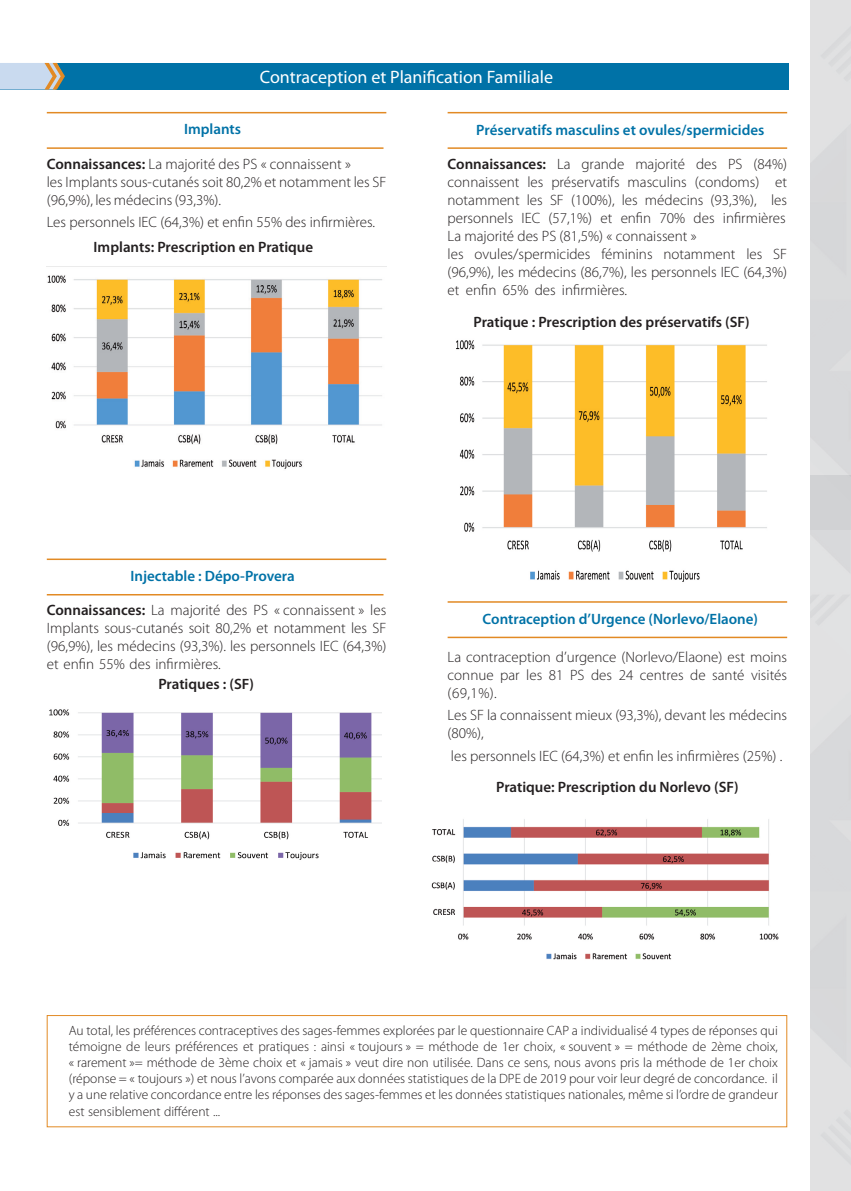
<style>
.page{position:relative;width:851px;height:1191px;background:#fff}
.page>*{position:absolute;margin:0;border:0;box-sizing:border-box;transform-origin:0 0}
.t1{font:18px "Myriad Pro";color:#fff}
.t2{font:300 15px/18px "Myriad Pro";color:#231f20}
.t3{font:600 15px "Myriad Pro";color:#231f20}
.t4{font:600 15px "Myriad Pro";color:#0072a7}
.t5{font:300 13.5px/16.2px "Myriad Pro";color:#231f20;text-align:justify}
.s1{font-weight:600}
</style>
<div class="page">
<div style="left:0;top:63px;width:788px;height:27px;background:#0072a7"></div>
<svg style="left:0;top:63px;width:65px;height:27px;background:#bcc7cf"></svg>
<hr style="left:47px;top:147px;width:336px;height:2px;background:#e28a24">
<hr style="left:47px;top:112px;width:339px;height:1px;background:#e28a24">
<hr style="left:447px;top:147px;width:340px;height:2px;background:#e28a24">
<hr style="left:447px;top:112px;width:340px;height:1px;background:#e28a24">
<hr style="left:447px;top:636px;width:340px;height:2px;background:#e28a24">
<hr style="left:447px;top:601px;width:340px;height:1px;background:#e28a24">
<hr style="left:47px;top:594px;width:336px;height:1px;background:#e28a24">
<hr style="left:47px;top:558px;width:339px;height:2px;background:#e28a24">
<img style="left:47px;top:266px;width:339px;height:203px">
<img style="left:456px;top:340px;width:311px;height:242px">
<img style="left:49px;top:709px;width:332px;height:151px">
<img style="left:431px;top:819px;width:348px;height:141px">
<div style="left:47px;top:1015px;width:740px;height:112px;border:1px solid #e28a24"></div>
<p class="t4" style="left:184px;top:120px;width:59px">Implants</p>
<p class="t1" style="left:260px;top:66px;width:295px">Contraception et Planification Familiale</p>
<p class="t4" style="left:476px;top:120px;width:289px">Préservatifs masculins et ovules/spermicides</p>
<p class="t2" style="left:47px;top:155px;width:341px"><span class="s1">Connaissances:</span> La majorité des PS « connaissent «<br>les Implants sous-cutanés soit 80,2% et notamment les SF (96,9% ,) les médecins )93,3% .(</p>
<p class="t2" style="left:47px;top:213px;width:330px">Les personnels IEC (64,3%) et enfin 55% des infirmières.</p>
<p class="t3" style="left:94px;top:238px;width:221px">Implants: Prescription en Pratique</p>
<p class="t3" style="left:447px;top:154px;width:100px">Connaissances:</p>
<p class="t2" style="left:557px;top:155px;width:15px">La</p>
<p class="t2" style="left:581px;top:155px;width:44px">grande</p>
<p class="t2" style="left:635px;top:155px;width:51px">majorité</p>
<p class="t2" style="left:696px;top:155px;width:23px">des</p>
<p class="t2" style="left:728px;top:155px;width:16px">PS</p>
<p class="t2" style="left:753px;top:155px;width:35px">)84%(</p>
<p class="t2" style="left:447px;top:173px;width:73px">connaissent</p>
<p class="t2" style="left:527px;top:173px;width:18px">les</p>
<p class="t2" style="left:551px;top:173px;width:70px">préservatifs</p>
<p class="t2" style="left:627px;top:173px;width:61px">masculins</p>
<p class="t2" style="left:694px;top:173px;width:66px">(condoms)</p>
<p class="t2" style="left:775px;top:173px;width:13px">et</p>
<p class="t2" style="left:447px;top:191px;width:73px">notamment</p>
<p class="t2" style="left:526px;top:191px;width:18px">les</p>
<p class="t2" style="left:550px;top:191px;width:15px">SF</p>
<p class="t2" style="left:571px;top:191px;width:45px">(100% ,)</p>
<p class="t2" style="left:621px;top:191px;width:18px">les</p>
<p class="t2" style="left:645px;top:191px;width:60px">médecins</p>
<p class="t2" style="left:710px;top:191px;width:48px">(93,3% ,)</p>
<p class="t2" style="left:771px;top:191px;width:18px">les</p>
<p class="t2" style="left:620px;top:209px;width:32px">enfin</p>
<p class="t2" style="left:447px;top:209px;width:250px">personnels<br>La majorité des PS (81,5%) « connaissent «</p>
<p class="t2" style="left:693px;top:209px;width:23px">des</p>
<p class="t2" style="left:548px;top:209px;width:45px">(57,1%)</p>
<p class="t2" style="left:521px;top:209px;width:20px">IEC</p>
<p class="t2" style="left:659px;top:209px;width:27px">70%</p>
<p class="t2" style="left:600px;top:209px;width:13px">et</p>
<p class="t2" style="left:722px;top:209px;width:64px">infirmières</p>
<p class="t2" style="left:601px;top:245px;width:53px">féminins</p>
<p class="t2" style="left:447px;top:245px;width:341px">les<br>(96,9% ,) les médecins (86,7% ,) les personnels IEC )64,3%( et enfin 65% des infirmières.</p>
<p class="t2" style="left:474px;top:245px;width:117px">ovules/spermicides</p>
<p class="t2" style="left:746px;top:245px;width:18px">les</p>
<p class="t2" style="left:773px;top:245px;width:15px">SF</p>
<p class="t2" style="left:663px;top:245px;width:73px">notamment</p>
<p class="t3" style="left:473px;top:312px;width:277px">Pratique : Prescription des préservatifs (SF(</p>
<p class="t4" style="left:130px;top:566px;width:166px">Injectable : Dépo-Provera</p>
<p class="t2" style="left:47px;top:601px;width:341px;text-align:justify"><span class="s1">Connaissances:</span> La majorité des PS « connaissent » les Implants sous-cutanés soit 80,2% et notamment les SF (96,9% ,) les médecins (93,3% .) les personnels IEC )64,3%( et enfin 55% des infirmières.</p>
<p class="t3" style="left:158px;top:675px;width:97px">Pratiques (: SF(</p>
<p class="t4" style="left:482px;top:609px;width:277px">Contraception ’d Urgence (Norlevo/Elaone(</p>
<p class="t2" style="left:447px;top:648px;width:341px;text-align:justify">La contraception ’d urgence (Norlevo/Elaone) est moins connue par les 81 PS des 24 centres de santé visités )69,1% .(</p>
<p class="t2" style="left:447px;top:706px;width:341px">Les SF la connaissent mieux (93,3% ,) devant les médecins )80% ,(</p>
<p class="t2" style="left:451px;top:747px;width:333px">les personnels IEC (64,3%) et enfin les infirmières )25% .(</p>
<p class="t3" style="left:496px;top:777px;width:244px">Pratique: Prescription du Norlevo (SF(</p>
<p class="t5" style="left:69px;top:1022px;width:710px">Au total, les préférences contraceptives des sages-femmes explorées par le questionnaire CAP a individualisé 4 types de réponses qui témoigne de leurs préférences et pratiques : ainsi « toujours » = méthode de 1er choix «, souvent » = méthode de 2ème choix, « rarement »= méthode de 3ème choix et « jamais » veut dire non utilisée. Dans ce sens, nous avons pris la méthode de 1er choix (réponse = « toujours ») et nous ’l avons comparée aux données statistiques de la DPE de 2019 pour voir leur degré de concordance il. ay une relative concordance entre les réponses des sages-femmes et les données statistiques nationales, même ’ls i ordre de grandeur est sensiblement différent ...</p>
</div>
